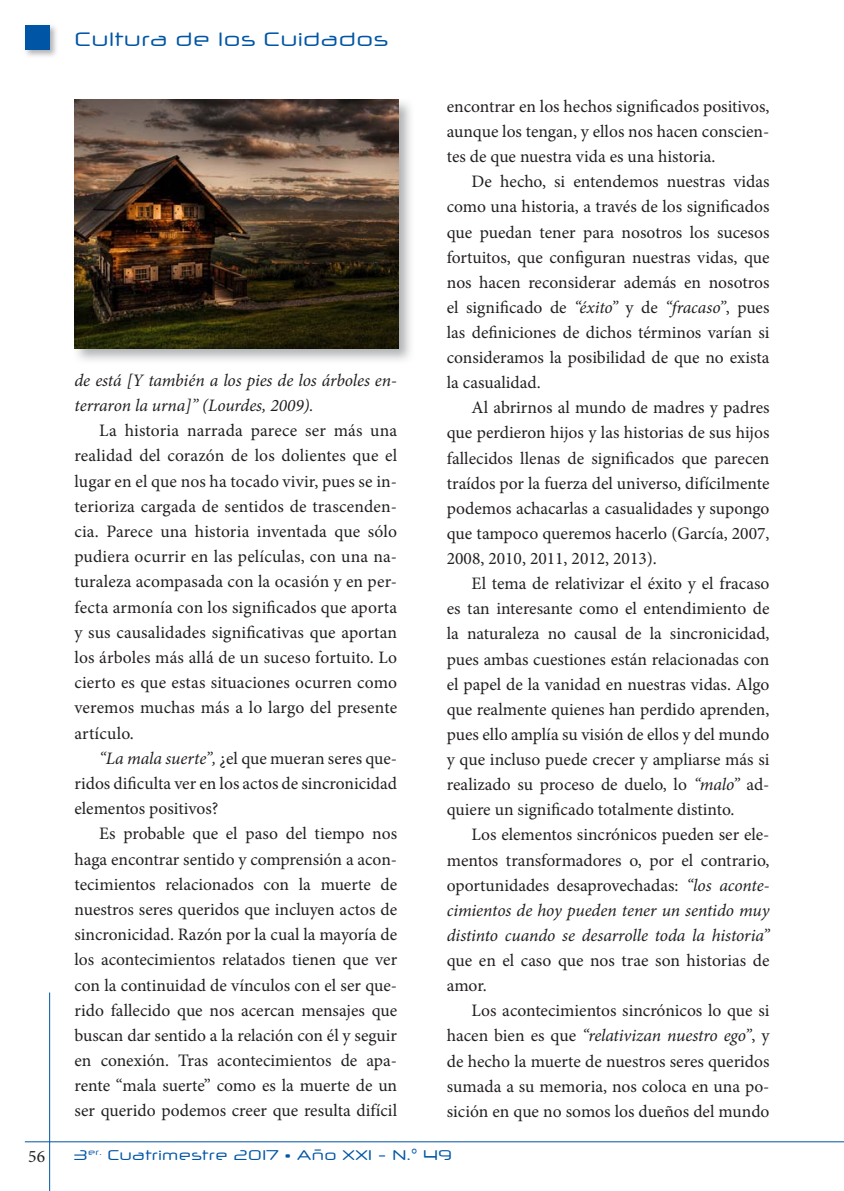
<style>
.page{position:relative;width:844px;height:1191px;background:#fff}
.page>*{position:absolute;margin:0;border:0;box-sizing:border-box;transform-origin:0 0}
.t1{font:19.25px "Neuropol X Free";color:#0155a5}
.t2{font:17.5px/25.2px "Minion Pro";color:#231f20;text-align:justify}
.t3{font:italic 17.5px/25.2px "Minion Pro";letter-spacing:-.01em;color:#231f20}
.t4{font:14px "Neuropol X Free";color:#0155a5}
.s1{font-style:italic}
</style>
<div class="page">
<hr style="left:49px;top:992px;width:1px;height:199px;background:#0155a5">
<hr style="left:25px;top:1141px;width:818px;height:1px;background:#0155a5">
<img style="left:25px;top:25px;width:32px;height:32px">
<div style="left:25px;top:25px;width:25px;height:25px;background:#0155a5"></div>
<img style="left:74px;top:99px;width:337px;height:262px">
<img style="left:74px;top:99px;width:324px;height:249px">
<p class="t2" style="left:28px;top:1143px;width:18px">56</p>
<p class="t1" style="left:74px;top:27px;width:315px">Cultura de los Cuidados</p>
<p class="t3" style="left:74px;top:368px;width:324px">de está [Y también a los pies de los árboles en&shy;terraron la urna]” (Lourdes, 2009).</p>
<p class="t2" style="left:74px;top:418px;width:324px;text-indent:25px">La historia narrada parece ser más una realidad del corazón de los dolientes que el lugar en el que nos ha tocado vivir, pues se in&shy;terioriza cargada de sentidos de trascenden&shy;cia. Parece una historia inventada que sólo pudiera ocurrir en las películas, con una na&shy;turaleza acompasada con la ocasión y en per&shy;fecta armonía con los significados que aporta y sus causalidades significativas que aportan los árboles más allá de un suceso fortuito. Lo cierto es que estas situaciones ocurren como veremos muchas más a lo largo del presente artículo.</p>
<p class="t2" style="left:74px;top:745px;width:324px;text-indent:25px"><span class="s1">“La mala suerte”,</span> ¿el que mueran seres que&shy;ridos dificulta ver en los actos de sincronicidad elementos positivos?</p>
<p class="t2" style="left:74px;top:821px;width:324px;text-indent:25px">Es probable que el paso del tiempo nos haga encontrar sentido y comprensión a acon&shy;tecimientos relacionados con la muerte de nuestros seres queridos que incluyen actos de sincronicidad. Razón por la cual la mayoría de los acontecimientos relatados tienen que ver con la continuidad de vínculos con el ser que&shy;rido fallecido que nos acercan mensajes que buscan dar sentido a la relación con él y seguir en conexión. Tras acontecimientos de apa&shy;rente “mala suerte” como es la muerte de un ser querido podemos creer que resulta difícil</p>
<p class="t2" style="left:446px;top:94px;width:324px">encontrar en los hechos significados positivos, aunque los tengan, y ellos nos hacen conscien&shy;tes de que nuestra vida es una historia.</p>
<p class="t2" style="left:446px;top:169px;width:324px;text-indent:25px">De hecho, si entendemos nuestras vidas como una historia, a través de los significados que puedan tener para nosotros los sucesos fortuitos, que configuran nuestras vidas, que nos hacen reconsiderar además en nosotros el significado de <span class="s1">“éxito”</span> y de <span class="s1">“fracaso”</span>, pues las definiciones de dichos términos varían si consideramos la posibilidad de que no exista la casualidad.</p>
<p class="t2" style="left:446px;top:395px;width:324px;text-indent:25px">Al abrirnos al mundo de madres y padres que perdieron hijos y las historias de sus hijos fallecidos llenas de significados que parecen traídos por la fuerza del universo, difícilmente podemos achacarlas a casualidades y supongo que tampoco queremos hacerlo (García, 2007, 2008, 2010, 2011, 2012, 2013).</p>
<p class="t2" style="left:446px;top:571px;width:324px;text-indent:25px">El tema de relativizar el éxito y el fracaso es tan interesante como el entendimiento de la naturaleza no causal de la sincronicidad, pues ambas cuestiones están relacionadas con el papel de la vanidad en nuestras vidas. Algo que realmente quienes han perdido aprenden, pues ello amplía su visión de ellos y del mundo y que incluso puede crecer y ampliarse más si realizado su proceso de duelo, lo <span class="s1">“malo”</span> ad&shy;quiere un significado totalmente distinto.</p>
<p class="t2" style="left:446px;top:822px;width:324px;text-indent:25px">Los elementos sincrónicos pueden ser ele&shy;mentos transformadores o, por el contrario, oportunidades desaprovechadas: <span class="s1">“los aconte&shy;cimientos de hoy pueden tener un sentido muy distinto cuando se desarrolle toda la historia”</span></p>
<p class="t2" style="left:446px;top:948px;width:324px">que en el caso que nos trae son historias de amor.</p>
<p class="t2" style="left:446px;top:998px;width:324px;text-indent:25px">Los acontecimientos sincrónicos lo que si hacen bien es que <span class="s1">“relativizan nuestro ego”</span>, y de hecho la muerte de nuestros seres queridos sumada a su memoria, nos coloca en una po&shy;sición en que no somos los dueños del mundo</p>
<p class="t4" style="left:74px;top:1146px;width:379px">3<sup>er.</sup> Cuatrimestre 2017 • Año XXI - N.° 49</p>
</div>
